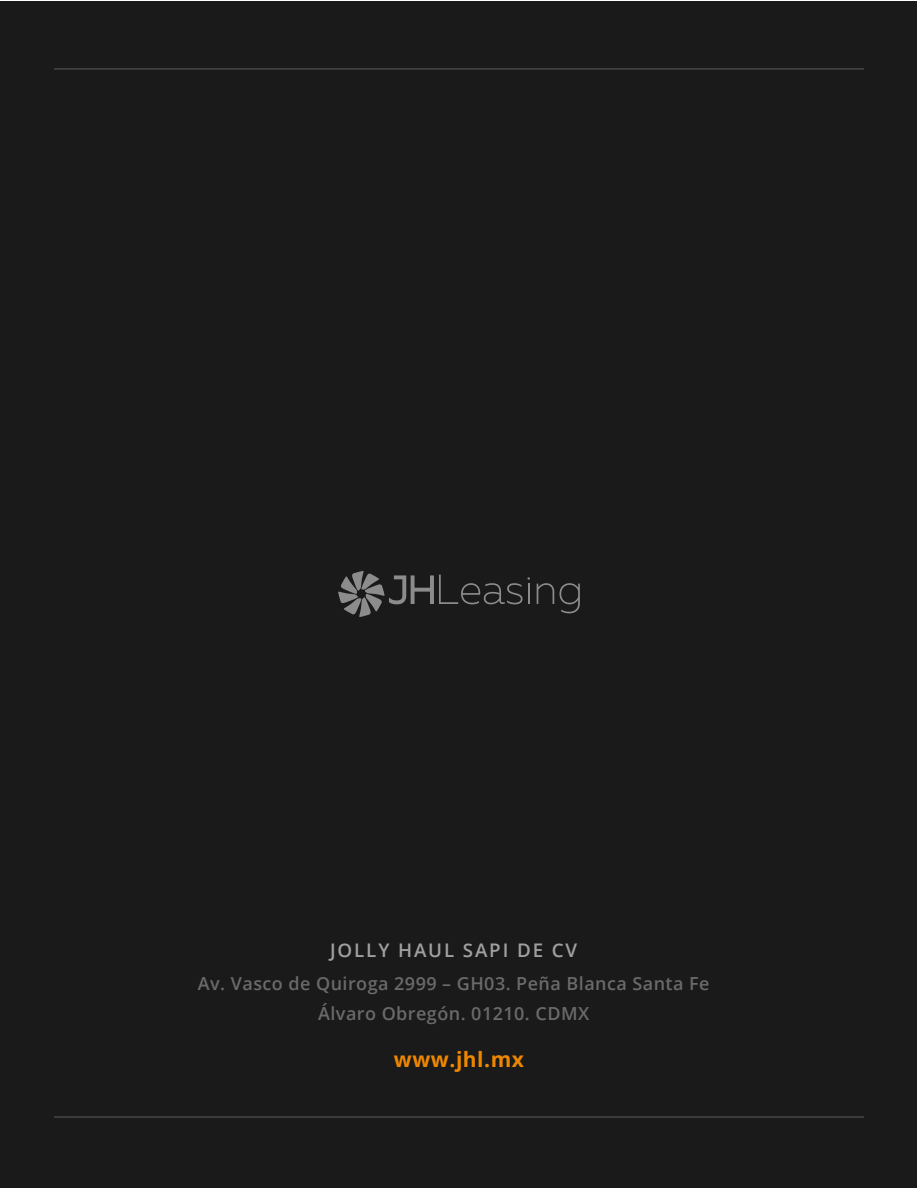
<style>
.page{position:relative;width:918px;height:1188px;background:#fff}
.page>*{position:absolute;margin:0;border:0;box-sizing:border-box;transform-origin:0 0}
.t1{font:700 21px "Open Sans";letter-spacing:.025em;color:#ee8700}
.t2{font:600 18.75px "Open Sans";letter-spacing:.1em;color:#a0a0a0}
.t3{font:600 18px/30px "Open Sans";letter-spacing:.025em;color:#6a6a6a;text-align:center}
</style>
<div class="page">
<div style="left:1px;top:1px;width:916px;height:1186px;background:#1a1a1a"></div>
<svg style="left:537px;top:583px;width:43px;height:30px"></svg>
<svg style="left:338px;top:571px;width:192px;height:46px"></svg>
<hr style="left:54px;top:1116px;width:810px;height:2px;background:#fff">
<hr style="left:54px;top:68px;width:810px;height:2px;background:#fff">
<p class="t2" style="left:330px;top:937px;width:249px">JOLLY HAUL SAPI DE CV</p>
<p class="t3" style="left:198px;top:968px;width:513px">Av. Vasco de Quiroga 2999 – GH03. Peña Blanca Santa Fe<br>Álvaro Obregón. 01210. CDMX</p>
<p class="t1" style="left:394px;top:1044px;width:131px">www.jhl.mx</p>
</div>
